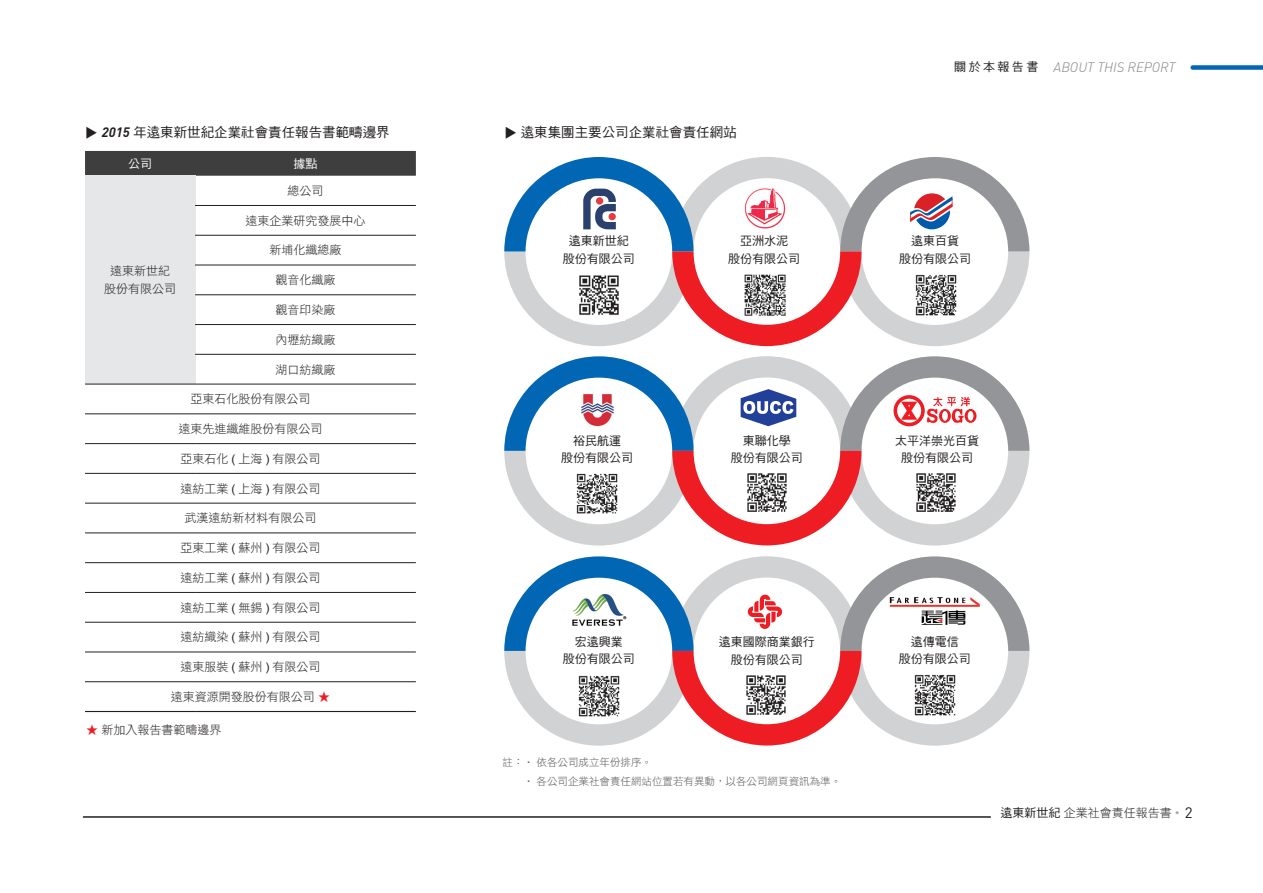
<style>
.page{position:relative;width:1263px;height:893px;background:#fff}
.page>*{position:absolute;margin:0;border:0;box-sizing:border-box;transform-origin:0 0}
.t1{font:13.5px "DF Hei Std W5";color:#231f20}
.t2{font:italic 300 13.5px "DIN";color:#808285}
.t3{font:12px/17.5px "DF Hei Std W3";color:#231f20;text-align:center}
.t4{font:12px/17.5px "DF Hei Std W5";color:#231f20;text-align:center}
.t5{font:12px "DF Hei Std W5";color:#fff}
.t6{font:10.5px/19px "DF Hei Std W3";color:#57585a}
.s1{font-family:"DIN";font-weight:700;font-style:italic}
.s2{font-family:"Arial"}
.s3{color:#ee1d23}
.s4{font-family:"DF Hei Std W5";font-weight:400;font-style:normal;font-size:12px;color:#231f20}
.s5{font-family:"DF Hei Std W5"}
.s6{font-family:"Arial";color:#a8a9ad}
.s7{font-family:"DIN";font-size:15px}
</style>
<div class="page">
<div style="left:85px;top:151px;width:331px;height:25px;background:#3e3e3f"></div>
<div style="left:85px;top:176px;width:110px;height:208px;background:#e6e7e9"></div>
<svg style="left:85px;top:413px;width:331px;height:298px"></svg>
<hr style="left:195px;top:205px;width:221px;height:1px;background:#231f20">
<hr style="left:195px;top:235px;width:221px;height:1px;background:#231f20">
<hr style="left:195px;top:265px;width:221px;height:1px;background:#231f20">
<hr style="left:195px;top:294px;width:221px;height:1px;background:#231f20">
<hr style="left:195px;top:324px;width:221px;height:1px;background:#231f20">
<hr style="left:195px;top:354px;width:221px;height:1px;background:#231f20">
<hr style="left:85px;top:384px;width:110px;height:1px;background:#231f20">
<hr style="left:195px;top:384px;width:221px;height:1px;background:#231f20">
<hr style="left:85px;top:711px;width:110px;height:1px;background:#231f20">
<hr style="left:195px;top:711px;width:221px;height:1px;background:#231f20">
<hr style="left:85px;top:414px;width:110px;height:1px;background:#231f20">
<hr style="left:195px;top:414px;width:221px;height:1px;background:#231f20">
<hr style="left:85px;top:443px;width:110px;height:1px;background:#231f20">
<hr style="left:195px;top:443px;width:221px;height:1px;background:#231f20">
<hr style="left:85px;top:473px;width:110px;height:1px;background:#231f20">
<hr style="left:195px;top:473px;width:221px;height:1px;background:#231f20">
<hr style="left:85px;top:503px;width:110px;height:1px;background:#231f20">
<hr style="left:195px;top:503px;width:221px;height:1px;background:#231f20">
<hr style="left:85px;top:533px;width:110px;height:1px;background:#231f20">
<hr style="left:195px;top:533px;width:221px;height:1px;background:#231f20">
<hr style="left:85px;top:562px;width:110px;height:1px;background:#231f20">
<hr style="left:195px;top:562px;width:221px;height:1px;background:#231f20">
<hr style="left:85px;top:592px;width:110px;height:1px;background:#231f20">
<hr style="left:195px;top:592px;width:221px;height:1px;background:#231f20">
<hr style="left:85px;top:622px;width:110px;height:1px;background:#231f20">
<hr style="left:195px;top:622px;width:221px;height:1px;background:#231f20">
<hr style="left:85px;top:652px;width:110px;height:1px;background:#231f20">
<hr style="left:195px;top:652px;width:221px;height:1px;background:#231f20">
<hr style="left:85px;top:681px;width:110px;height:1px;background:#231f20">
<hr style="left:195px;top:681px;width:221px;height:1px;background:#231f20">
<div style="left:1193px;top:65px;width:70px;height:5px;background:#0166b3"></div>
<svg style="left:504px;top:356px;width:525px;height:190px"></svg>
<svg style="left:504px;top:556px;width:525px;height:190px"></svg>
<svg style="left:504px;top:157px;width:525px;height:189px"></svg>
<div style="left:608px;top:213px;width:8px;height:7px;background:#e43e44;border-radius:50%"></div>
<div style="left:596px;top:197px;width:7px;height:8px;background:#e43e44;border-radius:50%"></div>
<hr style="left:83px;top:816px;width:908px;height:2px;background:#231f20">
<p class="t1" style="left:99px;top:126px;width:15px;rotate:90deg">▲</p>
<p class="t1" style="left:102px;top:125px;width:289px"><span class="s1">2015</span> 年遠東新世紀企業社會責任報告書範疇邊界</p>
<p class="t5" style="left:128px;top:157px;width:25px">公司</p>
<p class="t5" style="left:293px;top:157px;width:25px">據點</p>
<p class="t3" style="left:287px;top:182px;width:37px">總公司</p>
<p class="t3" style="left:245px;top:211px;width:121px">遠東企業研究發展中心</p>
<p class="t3" style="left:269px;top:241px;width:73px">新埔化纖總廠</p>
<p class="t3" style="left:275px;top:271px;width:61px">觀音化纖廠</p>
<p class="t3" style="left:275px;top:301px;width:61px">觀音印染廠</p>
<p class="t3" style="left:275px;top:330px;width:61px">內壢紡織廠</p>
<p class="t3" style="left:275px;top:360px;width:61px">湖口紡織廠</p>
<p class="t3" style="left:190px;top:390px;width:121px">亞東石化股份有限公司</p>
<p class="t3" style="left:178px;top:420px;width:145px">遠東先進纖維股份有限公司</p>
<p class="t3" style="left:180px;top:449px;width:141px">亞東石化 <span class="s2">(</span> 上海 <span class="s2">)</span> 有限公司</p>
<p class="t3" style="left:180px;top:479px;width:141px">遠紡工業 <span class="s2">(</span> 上海 <span class="s2">)</span> 有限公司</p>
<p class="t3" style="left:184px;top:509px;width:133px">武漢遠紡新材料有限公司</p>
<p class="t3" style="left:180px;top:539px;width:141px">亞東工業 <span class="s2">(</span> 蘇州 <span class="s2">)</span> 有限公司</p>
<p class="t3" style="left:180px;top:569px;width:141px">遠紡工業 <span class="s2">(</span> 蘇州 <span class="s2">)</span> 有限公司</p>
<p class="t3" style="left:180px;top:598px;width:141px">遠紡工業 <span class="s2">(</span> 無錫 <span class="s2">)</span> 有限公司</p>
<p class="t3" style="left:180px;top:628px;width:141px">遠紡織染 <span class="s2">(</span> 蘇州 <span class="s2">)</span> 有限公司</p>
<p class="t3" style="left:180px;top:658px;width:141px">遠東服裝 <span class="s2">(</span> 蘇州 <span class="s2">)</span> 有限公司</p>
<p class="t3" style="left:171px;top:688px;width:161px">遠東資源開發股份有限公司 <span class="s3">★</span></p>
<p class="t3" style="left:86px;top:721px;width:137px"><span class="s3">★</span> 新加入報告書範疇邊界</p>
<p class="t3" style="left:104px;top:262px;width:73px">遠東新世紀股份有限公司</p>
<p class="t1" style="left:518px;top:126px;width:15px;rotate:90deg">▲</p>
<p class="t1" style="left:521px;top:125px;width:217px">遠東集團主要公司企業社會責任網站</p>
<p class="t2" style="left:954px;top:58px;width:223px"><span class="s4">關於本報告書</span> ABOUT THIS REPORT</p>
<p class="t4" style="left:563px;top:232px;width:73px">遠東新世紀股份有限公司</p>
<p class="t4" style="left:561px;top:431px;width:73px">裕民航運<br>股份有限公司</p>
<p class="t4" style="left:728px;top:232px;width:74px">亞洲水泥<br>股份有限公司</p>
<p class="t4" style="left:899px;top:232px;width:73px">遠東百貨<br>股份有限公司</p>
<p class="t4" style="left:731px;top:431px;width:74px">東聯化學<br>股份有限公司</p>
<p class="t4" style="left:895px;top:432px;width:85px">太平洋崇光百貨股份有限公司</p>
<p class="t4" style="left:719px;top:632px;width:98px;line-height:18px">遠東國際商業銀行股份有限公司</p>
<p class="t4" style="left:563px;top:632px;width:73px">宏遠興業<br>股份有限公司</p>
<p class="t4" style="left:899px;top:632px;width:73px">遠傳電信<br>股份有限公司</p>
<p class="t6" style="left:523px;top:753px;width:319px;text-indent:-21px">註：‧ 依各公司成立年份排序。<br>‧ 各公司企業社會責任網站位置若有異動，以各公司網頁資訊為準。</p>
<p class="t3" style="left:1000px;top:803px;width:194px"><span class="s5">遠東新世紀</span>企業社會責任報告書 <span class="s6">•</span> <span class="s7">2</span></p>
</div>
